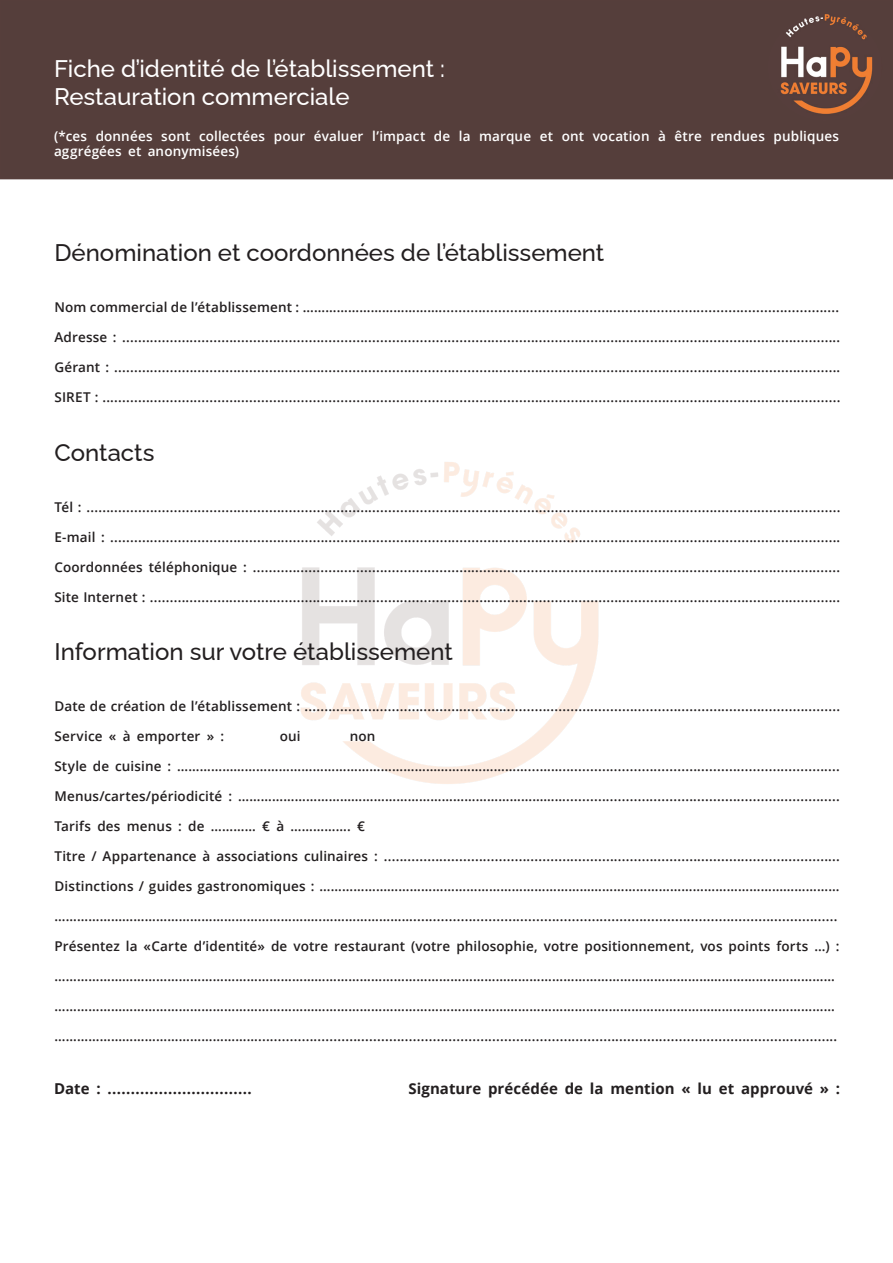
<style>
.page{position:relative;width:893px;height:1263px;background:#fff}
.page>*{position:absolute;margin:0;border:0;box-sizing:border-box;transform-origin:0 0}
.sous-titre{font:500 24px "Raleway";color:#231f20}
.sous-titre-2{font:500 24px "Raleway";color:#fff}
.t1{font:700 15px "Open Sans";letter-spacing:.005em;color:#231f20}
.sous-titre-3{font:600 13.5px "Open Sans";letter-spacing:.01em;color:#231f20}
.t2{font:600 13.5px/15px "Open Sans";letter-spacing:.01em;color:#fff}
</style>
<div class="page">
<img style="left:300px;top:462px;width:299px;height:322px">
<div style="left:1px;top:1px;width:891px;height:178px;background:#553e3b"></div>
<div style="left:0;top:0;width:893px;height:179px;border:2px solid #563e3b"></div>
<img style="left:780px;top:14px;width:93px;height:100px">
<p class="sous-titre-2" style="left:54px;top:49px;width:393px">Fiche d’identité de l’établissement :</p>
<p class="sous-titre-2" style="left:54px;top:78px;width:297px">Restauration commerciale</p>
<p class="t2" style="left:54px;top:129px;width:786px">(*ces données sont collectées pour évaluer l’impact de la marque et ont vocation à être rendues publiques aggrégées et anonymisées)</p>
<p class="sous-titre" style="left:54px;top:233px;width:551px">Dénomination et coordonnées de l’établissement</p>
<p class="sous-titre-3" style="left:54px;top:298px;width:786px">Nom commercial de l’établissement : ……………………………….....................................................................................................</p>
<p class="sous-titre-3" style="left:54px;top:328px;width:787px">Adresse : .....................................................................................................................................................................................</p>
<p class="sous-titre-3" style="left:54px;top:358px;width:787px">Gérant : .......................................................................................................................................................................................</p>
<p class="sous-titre-3" style="left:54px;top:388px;width:787px">SIRET : ..........................................................................................................................................................................................</p>
<p class="sous-titre" style="left:54px;top:433px;width:101px">Contacts</p>
<p class="sous-titre-3" style="left:54px;top:497px;width:787px">Tél : ..............................................................................................................................................................................................</p>
<p class="sous-titre-3" style="left:54px;top:527px;width:787px">E-mail : ........................................................................................................................................................................................</p>
<p class="sous-titre-3" style="left:54px;top:557px;width:787px">Coordonnées téléphonique : ....................................................................................................................................................</p>
<p class="sous-titre-3" style="left:54px;top:587px;width:787px">Site Internet : ..............................................................................................................................................................................</p>
<p class="sous-titre" style="left:54px;top:633px;width:400px">Information sur votre établissement</p>
<p class="sous-titre-3" style="left:54px;top:697px;width:787px">Date de création de l’établissement : .......................................................................................................................................</p>
<p class="sous-titre-3" style="left:54px;top:727px;width:171px">Service « à emporter » :</p>
<p class="sous-titre-3" style="left:280px;top:727px;width:22px">oui</p>
<p class="sous-titre-3" style="left:350px;top:727px;width:27px">non</p>
<p class="sous-titre-3" style="left:54px;top:757px;width:787px">Style de cuisine : …………………………………………………………………………………...……......................................................................</p>
<p class="sous-titre-3" style="left:54px;top:787px;width:787px">Menus/cartes/périodicité : …………………………………………………………………………….....................................................................</p>
<p class="sous-titre-3" style="left:54px;top:817px;width:312px">Tarifs des menus : de ………… € à ……………. €</p>
<p class="sous-titre-3" style="left:54px;top:847px;width:787px">Titre / Appartenance à associations culinaires : ...................................................................................................................</p>
<p class="sous-titre-3" style="left:54px;top:877px;width:787px">Distinctions / guides gastronomiques : …………………………………………………………………………………………………………………………</p>
<p class="sous-titre-3" style="left:54px;top:907px;width:785px">……………………………………………………………..……………………...........................................................................................................</p>
<p class="sous-titre-3" style="left:54px;top:937px;width:786px">Présentez la «Carte d’identité» de votre restaurant (votre philosophie, votre positionnement, vos points forts …) :</p>
<p class="sous-titre-3" style="left:54px;top:967px;width:782px">………………………………………………………………………………………………………………………………………………………………………………………</p>
<p class="sous-titre-3" style="left:54px;top:997px;width:782px">………………………………………………………………………………………………………………………………………………………………………………………</p>
<p class="sous-titre-3" style="left:54px;top:1027px;width:784px">………………………………………………..................................................................................................................................................</p>
<p class="t1" style="left:54px;top:1078px;width:199px">Date : ...............................</p>
<p class="t1" style="left:408px;top:1078px;width:433px">Signature précédée de la mention « lu et approuvé » :</p>
</div>
